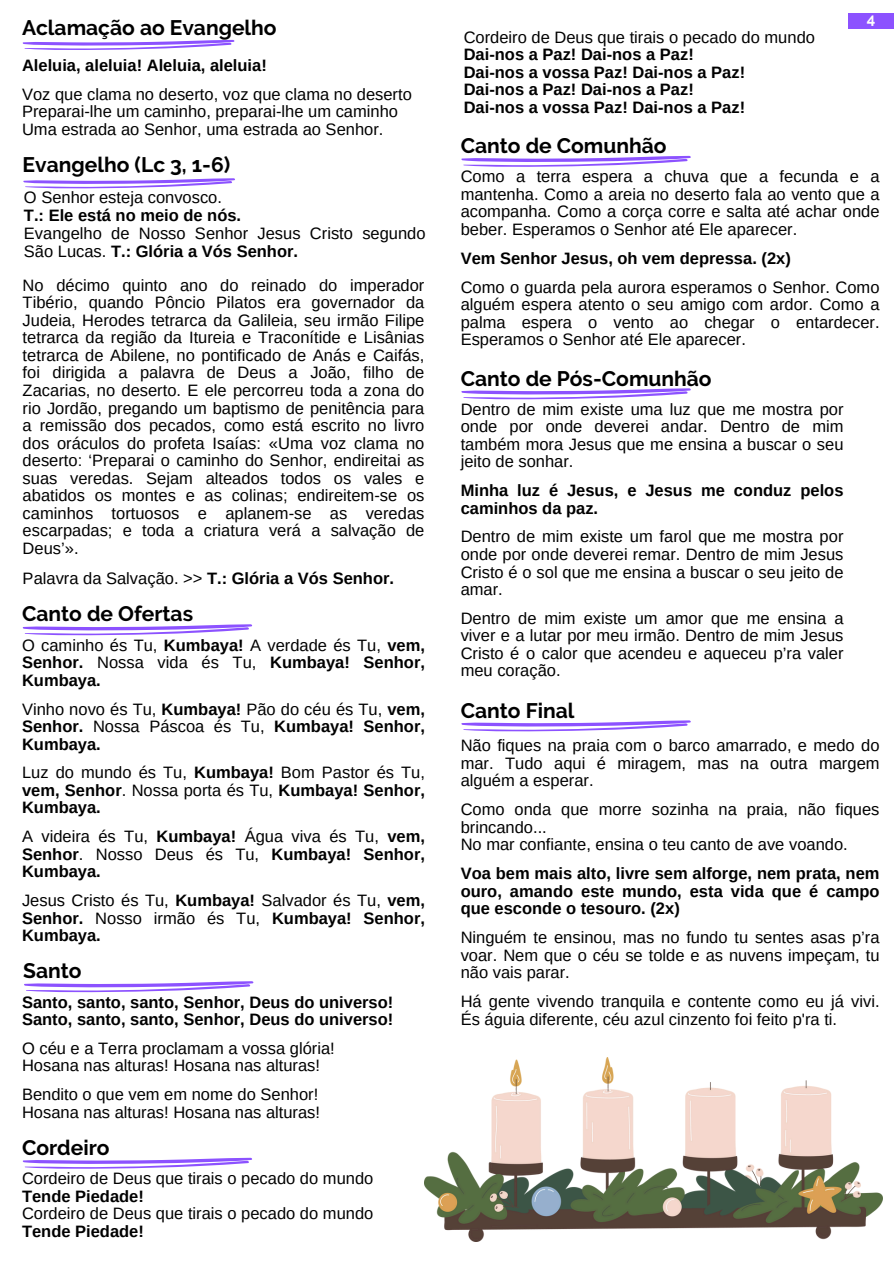
<style>
.page{position:relative;width:894px;height:1264px;background:#fff}
.page>*{position:absolute;margin:0;border:0;box-sizing:border-box;transform-origin:0 0}
.t1{font:700 21px "Raleway";color:#000}
.t2{font:16.5px/17.5px "Arimo";color:#000;text-align:justify}
.t3{font:700 16.5px/17.5px "Arimo";color:#000;text-align:justify}
.t4{font:700 15px "Raleway";color:#fdfdfb}
.s1{font-weight:700}
.s2{font-weight:400}
</style>
<div class="page">
<svg style="left:22px;top:624px;width:231px;height:11px"></svg>
<svg style="left:461px;top:720px;width:230px;height:11px"></svg>
<svg style="left:24px;top:981px;width:230px;height:11px"></svg>
<svg style="left:22px;top:1157px;width:230px;height:11px"></svg>
<svg style="left:461px;top:156px;width:230px;height:11px"></svg>
<svg style="left:23px;top:178px;width:212px;height:10px"></svg>
<div style="left:848px;top:13px;width:45px;height:15px;background:#8c52ff"></div>
<svg style="left:461px;top:388px;width:230px;height:11px"></svg>
<img style="left:424px;top:1057px;width:458px;height:183px">
<svg style="left:22px;top:40px;width:213px;height:10px"></svg>
<p class="t1" style="left:22px;top:15px;width:256px">Aclamação ao Evangelho</p>
<p class="t3" style="left:22px;top:56px;width:246px">Aleluia, aleluia! Aleluia, aleluia!</p>
<p class="t2" style="left:22px;top:85px;width:391px">Voz que clama no deserto, voz que clama no deserto</p>
<h2 class="t2" style="left:22px;top:103px;width:377px">Preparai-lhe um caminho, preparai-lhe um caminho</h2>
<p class="t2" style="left:22px;top:120px;width:363px">Uma estrada ao Senhor, uma estrada ao Senhor.</p>
<h2 class="t1" style="left:23px;top:152px;width:209px">Evangelho (Lc 3, 1-6)</h2>
<p class="t2" style="left:24px;top:189px;width:199px">O Senhor esteja convosco.</p>
<p class="t3" style="left:24px;top:207px;width:219px">T.: Ele está no meio de nós.</p>
<h1 class="t2" style="left:24px;top:224px;width:403px;line-height:18px">Evangelho de Nosso Senhor Jesus Cristo segundo<br>São Lucas. <span class="s1">T.: Glória a Vós Senhor.</span></h1>
<p class="t2" style="left:23px;top:276px;width:403px">No décimo quinto ano do reinado do imperador Tibério, quando Pôncio Pilatos era governador da Judeia, Herodes tetrarca da Galileia, seu irmão Filipe tetrarca da região da Itureia e Traconítide e Lisânias tetrarca de Abilene, no pontificado de Anás e Caifás, foi dirigida a palavra de Deus a João, filho de Zacarias, no deserto. E ele percorreu toda a zona do rio Jordão, pregando um baptismo de penitência para a remissão dos pecados, como está escrito no livro dos oráculos do profeta Isaías: «Uma voz clama no deserto: ‘Preparai o caminho do Senhor, endireitai as suas veredas. Sejam alteados todos os vales e abatidos os montes e as colinas; endireitem-se os caminhos tortuosos e aplanem-se as veredas escarpadas; e toda a criatura verá a salvação de Deus’».</p>
<h1 class="t2" style="left:23px;top:569px;width:373px">Palavra da Salvação. &gt;&gt; <span class="s1">T.: Glória a Vós Senhor.</span></h1>
<p class="t1" style="left:22px;top:601px;width:172px">Canto de Ofertas</p>
<h1 class="t3" style="left:22px;top:636px;width:404px"><span class="s2">O caminho és Tu,</span> Kumbaya! <span class="s2">A verdade és Tu,</span> vem, Senhor. <span class="s2">Nossa vida és Tu,</span> Kumbaya! Senhor, Kumbaya.</h1>
<p class="t2" style="left:22px;top:700px;width:404px">Vinho novo és Tu, <span class="s1">Kumbaya!</span> Pão do céu és Tu, <span class="s1">vem, Senhor.</span> Nossa Páscoa és Tu, <span class="s1">Kumbaya! Senhor, Kumbaya.</span></p>
<h2 class="t2" style="left:22px;top:764px;width:404px">Luz do mundo és Tu, <span class="s1">Kumbaya!</span> Bom Pastor és Tu, <span class="s1">vem, Senhor</span>. Nossa porta és Tu, <span class="s1">Kumbaya! Senhor, Kumbaya.</span></h2>
<p class="t2" style="left:22px;top:827px;width:404px">A videira és Tu, <span class="s1">Kumbaya!</span> Água viva és Tu, <span class="s1">vem, Senhor</span>. Nosso Deus és Tu, <span class="s1">Kumbaya! Senhor, Kumbaya.</span></p>
<p class="t2" style="left:22px;top:891px;width:404px">Jesus Cristo és Tu, <span class="s1">Kumbaya!</span> Salvador és Tu, <span class="s1">vem, Senhor.</span> Nosso irmão és Tu, <span class="s1">Kumbaya! Senhor, Kumbaya.</span></p>
<p class="t1" style="left:23px;top:958px;width:60px">Santo</p>
<p class="t3" style="left:22px;top:993px;width:373px">Santo, santo, santo, Senhor, Deus do universo!<br>Santo, santo, santo, Senhor, Deus do universo!</p>
<h2 class="t2" style="left:22px;top:1039px;width:314px">O céu e a Terra proclamam a vossa glória!</h2>
<p class="t2" style="left:22px;top:1056px;width:299px">Hosana nas alturas! Hosana nas alturas!</p>
<h1 class="t2" style="left:22px;top:1085px;width:298px">Bendito o que vem em nome do Senhor!</h1>
<p class="t2" style="left:22px;top:1103px;width:299px">Hosana nas alturas! Hosana nas alturas!</p>
<p class="t1" style="left:22px;top:1135px;width:89px">Cordeiro</p>
<p class="t2" style="left:22px;top:1169px;width:353px">Cordeiro de Deus que tirais o pecado do mundo</p>
<p class="t3" style="left:22px;top:1187px;width:123px">Tende Piedade!</p>
<p class="t2" style="left:22px;top:1204px;width:353px">Cordeiro de Deus que tirais o pecado do mundo</p>
<p class="t3" style="left:22px;top:1222px;width:123px">Tende Piedade!</p>
<p class="t2" style="left:463px;top:28px;width:353px">Cordeiro de Deus que tirais o pecado do mundo</p>
<h1 class="t3" style="left:463px;top:46px;width:231px">Dai-nos a Paz! Dai-nos a Paz!</h1>
<p class="t3" style="left:463px;top:63px;width:283px">Dai-nos a vossa Paz! Dai-nos a Paz!</p>
<h2 class="t3" style="left:463px;top:81px;width:231px">Dai-nos a Paz! Dai-nos a Paz!</h2>
<p class="t3" style="left:463px;top:98px;width:283px">Dai-nos a vossa Paz! Dai-nos a Paz!</p>
<p class="t4" style="left:866px;top:10px;width:10px">4</p>
<p class="t1" style="left:460px;top:133px;width:207px">Canto de Comunhão</p>
<h1 class="t2" style="left:460px;top:168px;width:420px">Como a terra espera a chuva que a fecunda e a mantenha. Como a areia no deserto fala ao vento que a acompanha. Como a corça corre e salta até achar onde beber. Esperamos o Senhor até Ele aparecer.</h1>
<p class="t3" style="left:460px;top:249px;width:331px">Vem Senhor Jesus, oh vem depressa. (2x)</p>
<p class="t2" style="left:460px;top:278px;width:420px">Como o guarda pela aurora esperamos o Senhor. Como alguém espera atento o seu amigo com ardor. Como a palma espera o vento ao chegar o entardecer.<br>Esperamos o Senhor até Ele aparecer.</p>
<p class="t1" style="left:460px;top:366px;width:252px">Canto de Pós-Comunhão</p>
<p class="t2" style="left:460px;top:400px;width:384px">Dentro de mim existe uma luz que me mostra por onde por onde deverei andar. Dentro de mim também mora Jesus que me ensina a buscar o seu jeito de sonhar.</p>
<p class="t3" style="left:460px;top:481px;width:384px">Minha luz é Jesus, e Jesus me conduz pelos caminhos da paz.</p>
<p class="t2" style="left:460px;top:528px;width:384px">Dentro de mim existe um farol que me mostra por onde por onde deverei remar. Dentro de mim Jesus Cristo é o sol que me ensina a buscar o seu jeito de amar.</p>
<p class="t2" style="left:460px;top:609px;width:384px">Dentro de mim existe um amor que me ensina a viver e a lutar por meu irmão. Dentro de mim Jesus Cristo é o calor que acendeu e aqueceu p’ra valer meu coração.</p>
<p class="t1" style="left:460px;top:697px;width:115px">Canto Final</p>
<p class="t2" style="left:460px;top:737px;width:420px">Não fiques na praia com o barco amarrado, e medo do mar. Tudo aqui é miragem, mas na outra margem alguém a esperar.</p>
<p class="t2" style="left:460px;top:800px;width:420px">Como onda que morre sozinha na praia, não fiques brincando...</p>
<p class="t2" style="left:460px;top:835px;width:388px">No mar confiante, ensina o teu canto de ave voando.</p>
<p class="t3" style="left:460px;top:864px;width:420px">Voa bem mais alto, livre sem alforge, nem prata, nem ouro, amando este mundo, esta vida que é campo que esconde o tesouro. (2x)</p>
<p class="t2" style="left:460px;top:928px;width:420px">Ninguém te ensinou, mas no fundo tu sentes asas p’ra voar. Nem que o céu se tolde e as nuvens impeçam, tu não vais parar.</p>
<h1 class="t2" style="left:460px;top:992px;width:420px">Há gente vivendo tranquila e contente como eu já vivi.<br>És águia diferente, céu azul cinzento foi feito p'ra ti.</h1>
</div>
